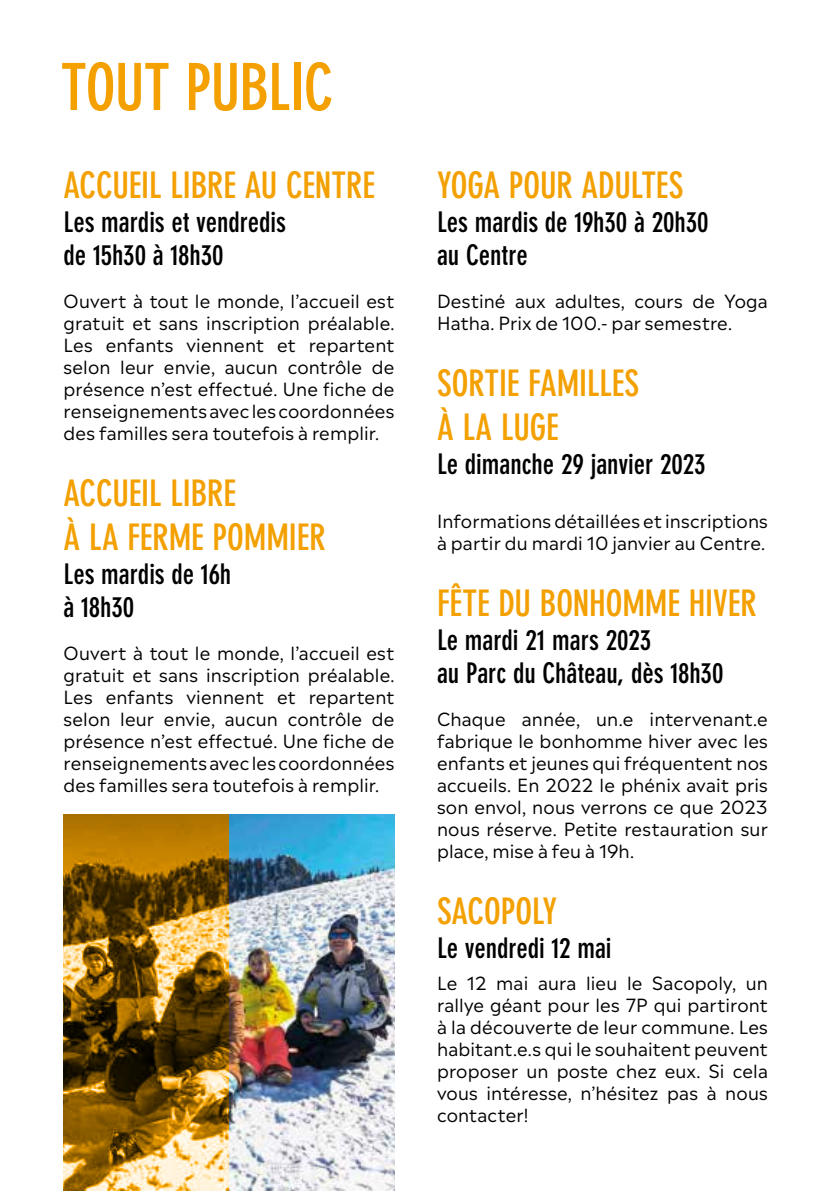
<style>
.page{position:relative;width:840px;height:1191px;background:#fff}
.page>*{position:absolute;margin:0;border:0;box-sizing:border-box;transform-origin:0 0}
.t1{font:700 condensed 64px "DIN Neuzeit Grotesk";letter-spacing:-.01em;color:#f3a000}
.t2{font:700 condensed 36px/44px "DIN Neuzeit Grotesk";letter-spacing:-.005em;color:#f3a000}
.t3{font:700 condensed 28px/33.6px "DIN Neuzeit Grotesk";letter-spacing:-.005em;color:#000}
.t4{font:18px/22px "Madera";letter-spacing:.01em;color:#000;text-align:justify}
</style>
<div class="page">
<img style="left:229px;top:814px;width:165px;height:377px">
<svg style="left:63px;top:814px;width:166px;height:377px;background:#8f691d"></svg>
<h1 class="t1" style="left:61px;top:50px;width:274px">TOUT PUBLIC</h1>
<h2 class="t2" style="left:63px;top:164px;width:313px">ACCUEIL LIBRE AU CENTRE</h2>
<h3 class="t3" style="left:63px;top:205px;width:224px">Les mardis et vendredis de 15h30 à 18h30</h3>
<p class="t4" style="left:63px;top:288px;width:332px">Ouvert à tout le monde, l’accueil est gratuit et sans inscription préalable.<br>Les enfants viennent et repartent selon leur envie, aucun contrôle de présence n’est effectué. Une fiche de renseignements avec les coordonnées des familles sera toutefois à remplir.</p>
<h2 class="t2" style="left:63px;top:472px;width:263px">ACCUEIL LIBRE<br>À LA FERME POMMIER</h2>
<h3 class="t3" style="left:63px;top:557px;width:169px">Les mardis de 16h à 18h30</h3>
<p class="t4" style="left:63px;top:640px;width:332px">Ouvert à tout le monde, l’accueil est gratuit et sans inscription préalable.<br>Les enfants viennent et repartent selon leur envie, aucun contrôle de présence n’est effectué. Une fiche de renseignements avec les coordonnées des familles sera toutefois à remplir.</p>
<h2 class="t2" style="left:437px;top:164px;width:248px">YOGA POUR ADULTES</h2>
<h3 class="t3" style="left:437px;top:205px;width:273px">Les mardis de 19h30 à 20h30 au Centre</h3>
<p class="t4" style="left:437px;top:288px;width:332px">Destiné aux adultes, cours de Yoga<br>Hatha. Prix de 100.- par semestre.</p>
<h2 class="t2" style="left:437px;top:362px;width:203px">SORTIE FAMILLES<br>À LA LUGE</h2>
<h3 class="t3" style="left:437px;top:447px;width:270px">Le dimanche 29 janvier 2023</h3>
<p class="t4" style="left:437px;top:508px;width:332px">Informations détaillées et inscriptions à partir du mardi 10 janvier au Centre.</p>
<h2 class="t2" style="left:437px;top:582px;width:321px">FÊTE DU BONHOMME HIVER</h2>
<h3 class="t3" style="left:437px;top:623px;width:288px">Le mardi 21 mars 2023<br>au Parc du Château, dès 18h30</h3>
<p class="t4" style="left:437px;top:706px;width:332px">Chaque année, un.e intervenant.e fabrique le bonhomme hiver avec les enfants et jeunes qui fréquentent nos accueils. En 2022 le phénix avait pris son envol, nous verrons ce que 2023 nous réserve. Petite restauration sur place, mise à feu à 19h.</p>
<h2 class="t2" style="left:437px;top:890px;width:122px">SACOPOLY</h2>
<h3 class="t3" style="left:437px;top:931px;width:176px">Le vendredi 12 mai</h3>
<p class="t4" style="left:437px;top:970px;width:332px">Le 12 mai aura lieu le Sacopoly, un rallye géant pour les 7P qui partiront à la découverte de leur commune. Les habitant.e.s qui le souhaitent peuvent proposer un poste chez eux. Si cela vous intéresse, n’hésitez pas à nous contacter!</p>
</div>
